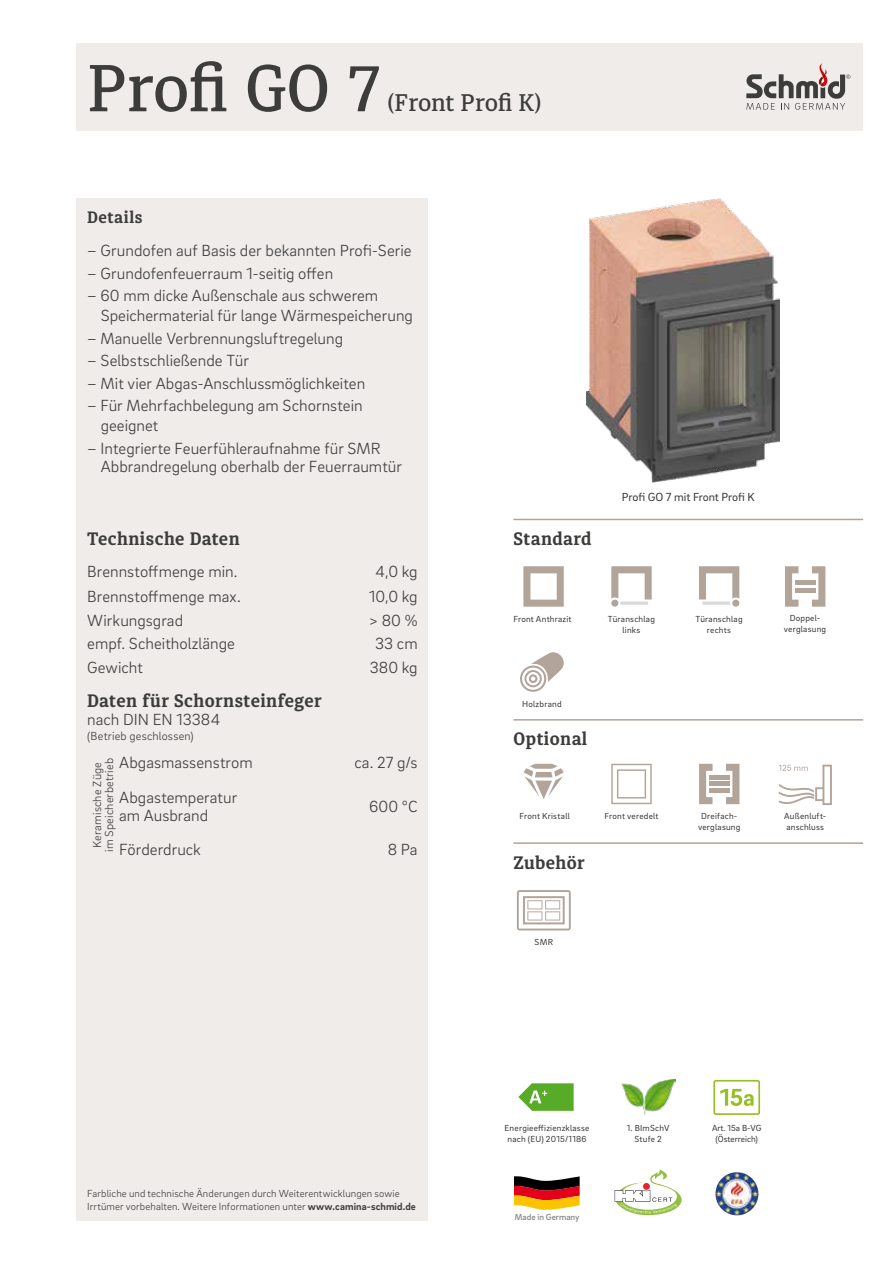
<style>
.page{position:relative;width:893px;height:1263px;background:#fff}
.page>*{position:absolute;margin:0;border:0;box-sizing:border-box;transform-origin:0 0}
.t1{font:500 66px "Diaria Pro";letter-spacing:-.015em;color:#3c3c3b}
.t2{font:500 24px "Diaria Pro";letter-spacing:-.01em;color:#3c3c3b}
.t3{font:700 18px "Diaria Pro";letter-spacing:.025em;color:#3c3c3b}
.t4{font:300 16.5px/24px "Brix Sans";color:#3c3c3b}
.t5{font:700 16.5px "Diaria Pro";letter-spacing:.03em;color:#3c3c3b}
.t6{font:300 12px/12px "Brix Sans";letter-spacing:.015em;color:#3c3c3b;text-align:center}
.t7{font:12px "Brix Sans";letter-spacing:-.005em;color:#3c3c3b}
.t8{font:300 10.5px/12.6px "Brix Sans";letter-spacing:.01em;color:#3c3c3b}
.t9{font:9px/10.8px "Brix Sans";letter-spacing:.025em;color:#3c3c3b;text-align:center}
.t10{font:9px/10.8px "Brix Sans";color:#3c3c3b;text-align:center}
.t11{font:500 9px "Brix Sans";color:#878787}
.s1{font-weight:700}
</style>
<div class="page">
<div style="left:77px;top:198px;width:351px;height:1022px;background:#efecea"></div>
<div style="left:77px;top:43px;width:786px;height:87px;background:#efecea"></div>
<svg style="left:746px;top:63px;width:104px;height:47px"></svg>
<img style="left:621px;top:1080px;width:54px;height:35px">
<svg style="left:713px;top:1080px;width:47px;height:35px"></svg>
<img style="left:716px;top:1172px;width:21px;height:16px">
<svg style="left:514px;top:1176px;width:66px;height:34px;background:#af6030"></svg>
<svg style="left:615px;top:1169px;width:67px;height:46px"></svg>
<svg style="left:726px;top:764px;width:13px;height:40px"></svg>
<svg style="left:699px;top:764px;width:13px;height:40px"></svg>
<hr style="left:709px;top:775px;width:20px;height:4px;background:#b2a499">
<hr style="left:709px;top:782px;width:20px;height:4px;background:#b2a499">
<hr style="left:709px;top:789px;width:20px;height:4px;background:#b2a499">
<hr style="left:513px;top:519px;width:350px;height:1px;background:#b2a499">
<hr style="left:513px;top:719px;width:350px;height:2px;background:#b2a499">
<svg style="left:520px;top:652px;width:44px;height:40px"></svg>
<img style="left:587px;top:198px;width:193px;height:284px">
<svg style="left:517px;top:890px;width:54px;height:40px"></svg>
<hr style="left:513px;top:842px;width:350px;height:2px;background:#b2a499">
<svg style="left:523px;top:764px;width:41px;height:35px"></svg>
<svg style="left:523px;top:566px;width:41px;height:41px"></svg>
<svg style="left:779px;top:765px;width:53px;height:40px"></svg>
<svg style="left:699px;top:566px;width:40px;height:39px"></svg>
<div style="left:732px;top:600px;width:7px;height:7px;background:#b2a499;border-radius:50%"></div>
<svg style="left:611px;top:566px;width:41px;height:39px"></svg>
<div style="left:611px;top:600px;width:7px;height:7px;background:#b2a499;border-radius:50%"></div>
<svg style="left:812px;top:566px;width:13px;height:41px"></svg>
<svg style="left:785px;top:566px;width:13px;height:41px"></svg>
<hr style="left:795px;top:580px;width:20px;height:4px;background:#b2a499">
<hr style="left:795px;top:588px;width:20px;height:4px;background:#b2a499">
<svg style="left:611px;top:764px;width:41px;height:40px"></svg>
<svg style="left:518px;top:1083px;width:56px;height:28px;background:#79bc52"></svg>
<h1 class="t1" style="left:87px;top:48px;width:296px">Profi GO 7</h1>
<h2 class="t2" style="left:388px;top:88px;width:155px">(Front Profi K)</h2>
<p class="t5" style="left:87px;top:207px;width:57px">Details</p>
<p class="t4" style="left:87px;top:238px;width:326px">– Grundofen auf Basis der bekannten Profi-Serie</p>
<p class="t4" style="left:87px;top:261px;width:248px">– Grundofenfeuerraum 1-seitig offen</p>
<p class="t4" style="left:101px;top:285px;width:314px;line-height:19.8px;text-indent:-13px">– 60 mm dicke Außenschale aus schwerem<br>Speichermaterial für lange Wärmespeicherung</p>
<p class="t4" style="left:87px;top:326px;width:257px">– Manuelle Verbrennungsluftregelung</p>
<p class="t4" style="left:87px;top:348px;width:163px">– Selbstschließende Tür</p>
<p class="t4" style="left:87px;top:371px;width:279px">– Mit vier Abgas-Anschlussmöglichkeiten</p>
<p class="t4" style="left:101px;top:395px;width:263px;line-height:19.8px;text-indent:-13px">– Für Mehrfachbelegung am Schornstein geeignet</p>
<p class="t4" style="left:101px;top:438px;width:303px;line-height:18px;text-indent:-13px">– Integrierte Feuerfühleraufnahme für SMR<br>Abbrandregelung oberhalb der Feuerraumtür</p>
<p class="t3" style="left:87px;top:528px;width:154px">Technische Daten</p>
<p class="t4" style="left:87px;top:559px;width:155px">Brennstoffmenge min.<br>Brennstoffmenge max.<br>Wirkungsgrad<br>empf. Scheitholzlänge<br>Gewicht</p>
<p class="t3" style="left:87px;top:689px;width:236px">Daten für Schornsteinfeger</p>
<p class="t4" style="left:87px;top:707px;width:134px">nach DIN EN 13384</p>
<p class="t6" style="left:87px;top:729px;width:108px">(Betrieb geschlossen)</p>
<p class="t6" style="left:91px;top:852px;width:96px;rotate:-90deg">Keramische Züge im Speicherbetrieb</p>
<p class="t4" style="left:119px;top:744px;width:135px;line-height:35.4px">Abgasmassenstrom<br>Abgastemperatur</p>
<p class="t4" style="left:119px;top:798px;width:91px;line-height:34px">am Ausbrand<br>Förderdruck</p>
<p class="t4" style="left:369px;top:559px;width:50px;text-align:center">4,0 kg<br>10,0 kg &gt; 80 %<br>33 cm<br>380 kg</p>
<p class="t4" style="left:354px;top:749px;width:65px">ca. 27 g/s</p>
<p class="t4" style="left:369px;top:794px;width:50px">600 °C</p>
<p class="t4" style="left:388px;top:837px;width:31px">8 Pa</p>
<p class="t3" style="left:513px;top:528px;width:80px">Standard</p>
<p class="t7" style="left:622px;top:489px;width:134px">Profi GO 7 mit Front Profi K</p>
<p class="t9" style="left:513px;top:614px;width:60px">Front Anthrazit</p>
<p class="t9" style="left:608px;top:613px;width:49px">Türanschlag links</p>
<p class="t9" style="left:695px;top:613px;width:49px">Türanschlag rechts</p>
<p class="t9" style="left:522px;top:699px;width:41px">Holzbrand</p>
<p class="t3" style="left:514px;top:728px;width:75px">Optional</p>
<p class="t9" style="left:519px;top:810px;width:52px">Front Kristall</p>
<p class="t3" style="left:513px;top:852px;width:73px">Zubehör</p>
<p class="t9" style="left:605px;top:810px;width:55px">Front veredelt</p>
<p class="t9" style="left:698px;top:810px;width:44px">Dreifach&shy;verglasung</p>
<p class="t9" style="left:535px;top:936px;width:20px">SMR</p>
<p class="t9" style="left:784px;top:612px;width:44px">Doppel&shy;verglasung</p>
<p class="t9" style="left:784px;top:810px;width:44px;text-align:left">Außenluft&shy;anschluss</p>
<p class="t8" style="left:87px;top:1187px;width:330px">Farbliche und technische Änderungen durch Weiterentwicklungen sowie<br>Irrtümer vorbehalten. Weitere Informationen unter <span class="s1">www.camina-schmid.de</span></p>
<p class="t9" style="left:505px;top:1122px;width:86px">Energieeffizienzklasse nach (EU) 2015/1186</p>
<p class="t11" style="left:515px;top:1211px;width:66px">Made in Germany</p>
<p class="t9" style="left:627px;top:1122px;width:44px">1. BImSchV<br>Stufe 2</p>
<p class="t10" style="left:712px;top:1122px;width:51px">Art. 15a B-VG (Österreich)</p>
</div>
